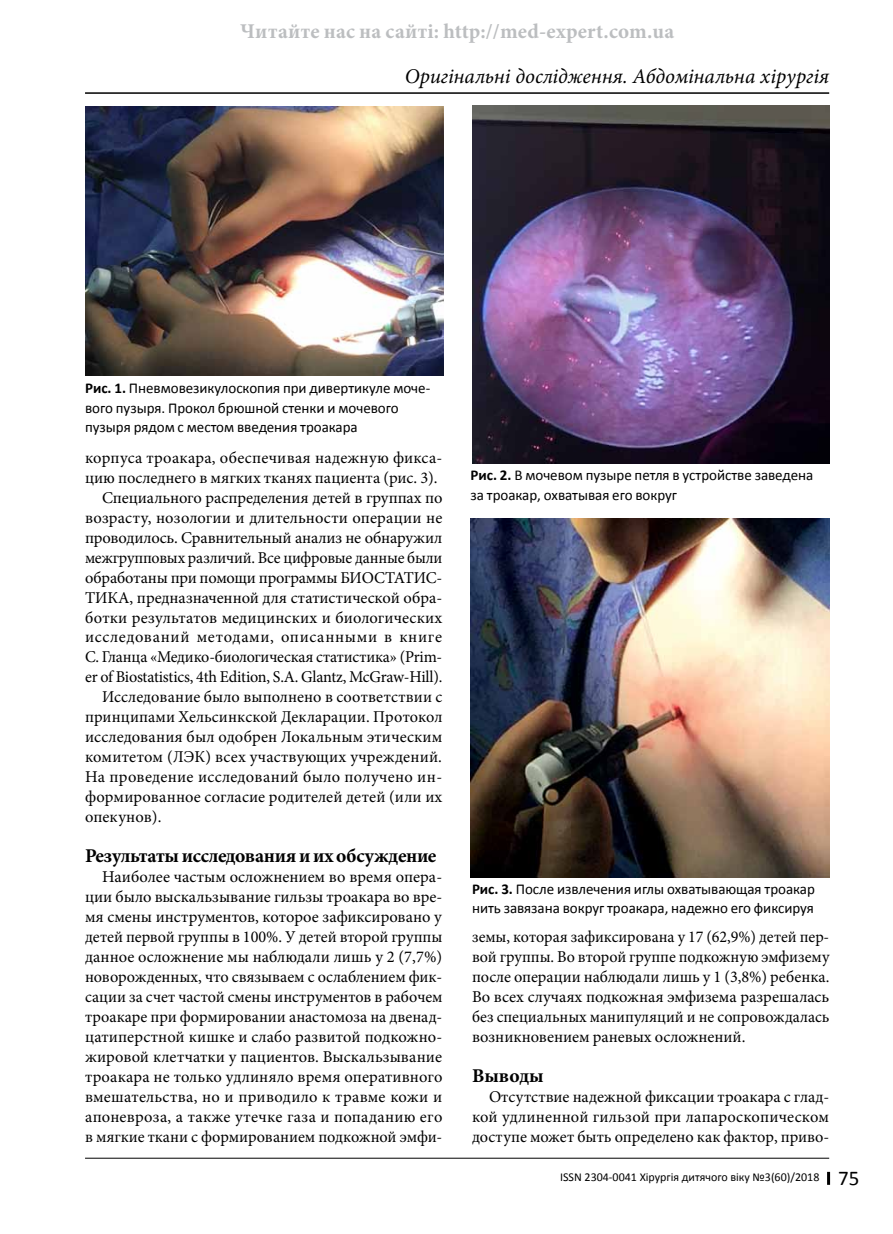
<style>
.page{position:relative;width:893px;height:1234px;background:#fff}
.page>*{position:absolute;margin:0;border:0;box-sizing:border-box;transform-origin:0 0}
.t1{font:italic 21px "Minion Pro";color:#000}
.t2{font:700 21px "Minion Pro";letter-spacing:.01em;color:#bcbec0}
.t3{font:700 19.5px "Minion Pro";letter-spacing:-.02em;color:#000}
.t4{font:16.5px/20px "Minion Pro";color:#000;text-align:justify}
.t5{font:16.5px "Minion Pro";letter-spacing:.02em;color:#000}
.t6{font:16.5px "Minion Pro";letter-spacing:.04em;color:#000}
.t7{font:15px/19.5px "Calibri";color:#000}
.t8{font:12px "Calibri";color:#000}
.s1{font-weight:700}
.s2{font-size:21px}
</style>
<div class="page">
<hr style="left:85px;top:92px;width:744px;height:2px;background:#000">
<svg style="left:827px;top:1171px;width:3px;height:13px"></svg>
<hr style="left:85px;top:1157px;width:744px;height:1px;background:#000">
<img style="left:472px;top:106px;width:357px;height:357px">
<img style="left:471px;top:518px;width:358px;height:358px">
<img style="left:85px;top:106px;width:359px;height:269px">
<p class="t2" style="left:240px;top:16px;width:436px">Читайте нас на сайті: http://med-expert.com.ua</p>
<p class="t1" style="left:405px;top:62px;width:427px">Оригінальні дослідження. Абдомінальна хірургія</p>
<p class="t7" style="left:85px;top:378px;width:347px"><span class="s1">Рис. 1.</span> Пневмовезикулоскопия при дивертикуле моче&shy;вого пузыря. Прокол брюшной стенки и мочевого пузыря рядом с местом введения троакара</p>
<p class="t4" style="left:85px;top:447px;width:359px">корпуса троакара, обеспечивая надежную фикса-</p>
<p class="t4" style="left:85px;top:467px;width:354px">цию последнего в мягких тканях пациента (рис. 3).</p>
<p class="t4" style="left:102px;top:487px;width:342px">Специального распределения детей в группах по</p>
<p class="t4" style="left:85px;top:507px;width:359px">возрасту, нозологии и длительности операции не</p>
<p class="t4" style="left:85px;top:527px;width:359px">проводилось. Сравнительный анализ не обнаружил</p>
<p class="t4" style="left:85px;top:547px;width:359px">межгрупповых различий. Все цифровые данные были</p>
<p class="t4" style="left:85px;top:567px;width:359px">обработаны при помощи программы БИОСТАТИС-</p>
<p class="t4" style="left:85px;top:587px;width:359px">ТИКА, предназначенной для статистической обра-</p>
<p class="t4" style="left:85px;top:607px;width:359px">ботки результатов медицинских и биологических</p>
<p class="t6" style="left:85px;top:626px;width:359px">исследований методами, описанными в книге</p>
<p class="t4" style="left:85px;top:647px;width:359px">С. Гланца «Медико-биологическая статистика» (Prim-</p>
<p class="t4" style="left:85px;top:667px;width:359px">er of Biostatistics, 4th Edition, S.A. Glantz, McGraw-Hill).</p>
<p class="t4" style="left:102px;top:687px;width:342px">Исследование было выполнено в соответствии с</p>
<p class="t4" style="left:85px;top:707px;width:359px">принципами Хельсинкской Декларации. Протокол</p>
<p class="t4" style="left:85px;top:727px;width:359px">исследования был одобрен Локальным этическим</p>
<p class="t4" style="left:85px;top:747px;width:359px">комитетом (ЛЭК) всех участвующих учреждений.</p>
<p class="t5" style="left:85px;top:765px;width:359px">На проведение исследований было получено ин-</p>
<p class="t4" style="left:85px;top:786px;width:359px">формированное согласие родителей детей (или их</p>
<p class="t4" style="left:85px;top:806px;width:78px">опекунов).</p>
<p class="t3" style="left:85px;top:841px;width:353px">Результаты исследования и их обсуждение</p>
<p class="t4" style="left:85px;top:866px;width:359px;text-indent:17px">Наиболее частым осложнением во время опера&shy;ции было выскальзывание гильзы троакара во вре&shy;мя смены инструментов, которое зафиксировано у детей первой группы в 100%. У детей второй группы данное осложнение мы наблюдали лишь у 2 (7,7%) новорожденных, что связываем с ослаблением фик&shy;сации за счет частой смены инструментов в рабочем троакаре при формировании анастомоза на двенад&shy;цатиперстной кишке и слабо развитой подкожно&shy;жировой клетчатки у пациентов. Выскальзывание троакара не только удлиняло время оперативного вмешательства, но и приводило к травме кожи и апоневроза, а также утечке газа и попаданию его в мягкие ткани с формированием подкожной эмфи-</p>
<p class="t7" style="left:471px;top:465px;width:344px"><span class="s1">Рис. 2.</span> В мочевом пузыре петля в устройстве заведена за троакар, охватывая его вокруг</p>
<p class="t7" style="left:472px;top:879px;width:344px"><span class="s1">Рис. 3.</span> После извлечения иглы охватывающая троакар нить завязана вокруг троакара, надежно его фиксируя</p>
<p class="t4" style="left:472px;top:926px;width:359px">земы, которая зафиксирована у 17 (62,9%) детей пер&shy;вой группы. Во второй группе подкожную эмфизему после операции наблюдали лишь у 1 (3,8%) ребенка.<br>Во всех случаях подкожная эмфизема разрешалась без специальных манипуляций и не сопровождалась возникновением раневых осложнений.</p>
<p class="t3" style="left:472px;top:1061px;width:73px">Выводы</p>
<p class="t4" style="left:472px;top:1086px;width:359px;text-indent:17px">Отсутствие надежной фиксации троакара с глад&shy;кой удлиненной гильзой при лапароскопическом доступе может быть определено как фактор, приво-</p>
<p class="t8" style="left:560px;top:1168px;width:301px">ISSN 2304-0041 Хірургія дитячого віку №3(60)/2018 <span class="s2">75</span></p>
</div>
